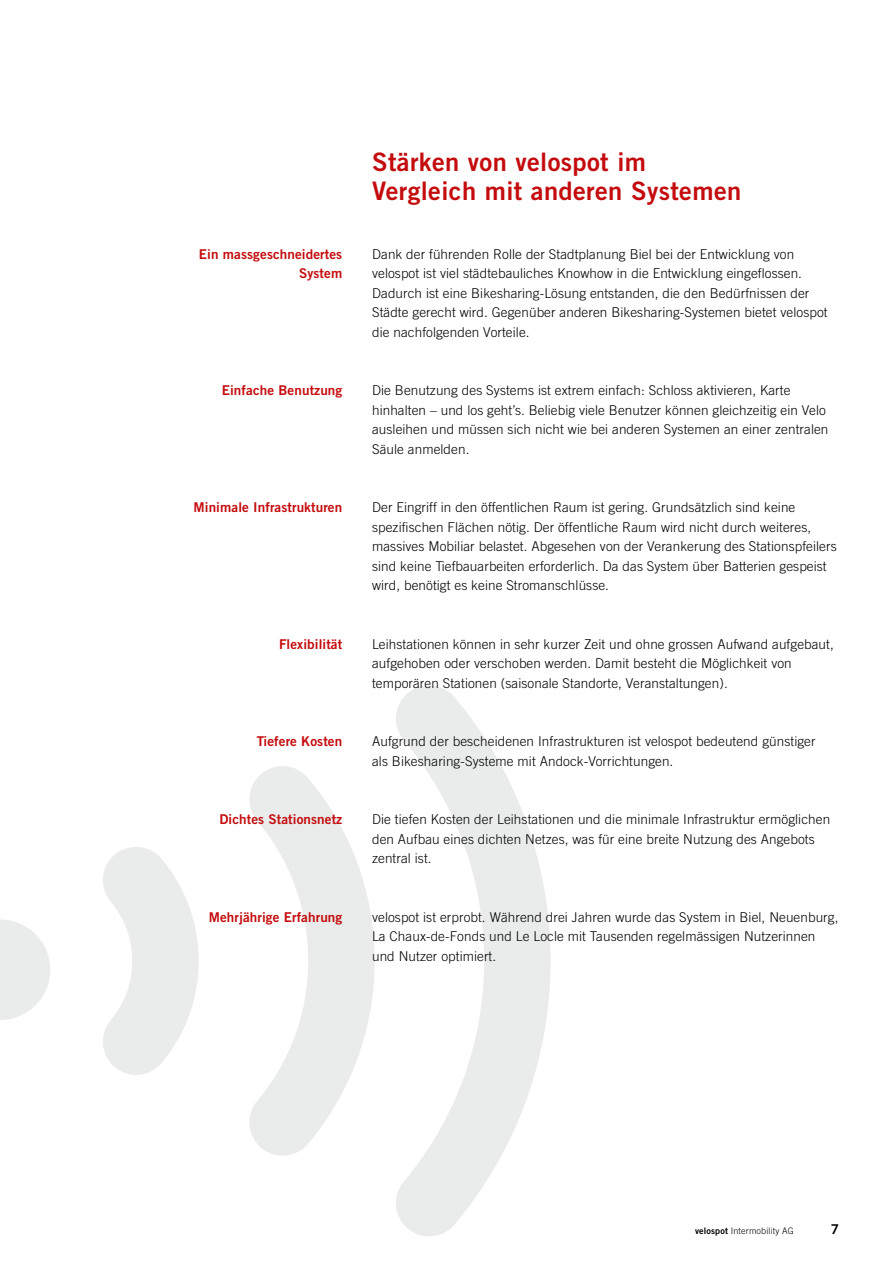
<style>
.page{position:relative;width:893px;height:1263px;background:#fff}
.page>*{position:absolute;margin:0;border:0;box-sizing:border-box;transform-origin:0 0}
.t1{font:25.5px/29.2px "Trade Gothic Bold Two";letter-spacing:.015em;color:#c40c0e}
.t2{font:300 13.5px/19.5px "Trade Gothic";letter-spacing:.005em;color:#000}
.t3{font:13.5px/19.5px "Trade Gothic Bold Two";letter-spacing:.005em;color:#c40c0e;text-align:right}
.t4{font:13.5px "Trade Gothic Bold Two";color:#000}
.t5{font:300 9px "Trade Gothic";letter-spacing:.015em;color:#000}
.s1{font-family:"Trade Gothic Bold Two";font-weight:400}
</style>
<div class="page">
<svg style="left:396px;top:685px;width:155px;height:551px"></svg>
<svg style="left:249px;top:766px;width:126px;height:389px;fill:#eaebeb"></svg>
<svg style="left:103px;top:847px;width:96px;height:228px"></svg>
<svg style="left:0;top:919px;width:50px;height:101px"></svg>
<h1 class="t1" style="left:372px;top:147px;width:371px">Stärken von velospot im<br>Vergleich mit anderen Systemen</h1>
<p class="t3" style="left:199px;top:244px;width:145px">Ein massgeschneidertes<br>System</p>
<p class="t2" style="left:372px;top:244px;width:457px">Dank der führenden Rolle der Stadtplanung Biel bei der Entwicklung von velospot ist viel städtebauliches Knowhow in die Entwicklung eingeflossen.<br>Dadurch ist eine Bikesharing-Lösung entstanden, die den Bedürfnissen der Städte gerecht wird. Gegenüber anderen Bikesharing-Systemen bietet velospot die nachfolgenden Vorteile.</p>
<p class="t3" style="left:222px;top:380px;width:122px">Einfache Benutzung</p>
<p class="t2" style="left:372px;top:381px;width:458px">Die Benutzung des Systems ist extrem einfach: Schloss aktivieren, Karte hinhalten – und los geht’s. Beliebig viele Benutzer können gleichzeitig ein Velo ausleihen und müssen sich nicht wie bei anderen Systemen an einer zentralen Säule anmelden.</p>
<p class="t3" style="left:193px;top:497px;width:150px">Minimale Infrastrukturen</p>
<p class="t2" style="left:372px;top:497px;width:466px">Der Eingriff in den öffentlichen Raum ist gering. Grundsätzlich sind keine spezifischen Flächen nötig. Der öffentliche Raum wird nicht durch weiteres, massives Mobiliar belastet. Abgesehen von der Verankerung des Stationspfeilers sind keine Tiefbauarbeiten erforderlich. Da das System über Batterien gespeist wird, benötigt es keine Stromanschlüsse.</p>
<p class="t3" style="left:279px;top:634px;width:65px">Flexibilität</p>
<p class="t2" style="left:372px;top:634px;width:463px">Leihstationen können in sehr kurzer Zeit und ohne grossen Aufwand aufgebaut, aufgehoben oder verschoben werden. Damit besteht die Möglichkeit von temporären Stationen (saisonale Standorte, Veranstaltungen).</p>
<p class="t3" style="left:257px;top:731px;width:87px">Tiefere Kosten</p>
<p class="t2" style="left:372px;top:731px;width:445px">Aufgrund der bescheidenen Infrastrukturen ist velospot bedeutend günstiger als Bikesharing-Systeme mit Andock-Vorrichtungen.</p>
<p class="t3" style="left:219px;top:809px;width:124px">Dichtes Stationsnetz</p>
<p class="t2" style="left:372px;top:809px;width:460px">Die tiefen Kosten der Leihstationen und die minimale Infrastruktur ermöglichen den Aufbau eines dichten Netzes, was für eine breite Nutzung des Angebots zentral ist.</p>
<p class="t3" style="left:209px;top:907px;width:135px">Mehrjährige Erfahrung</p>
<p class="t2" style="left:372px;top:907px;width:468px">velospot ist erprobt. Während drei Jahren wurde das System in Biel, Neuenburg,<br>La Chaux-de-Fonds und Le Locle mit Tausenden regelmässigen Nutzerinnen und Nutzer optimiert.</p>
<p class="t5" style="left:695px;top:1225px;width:100px"><span class="s1">velospot</span> Intermobility AG</p>
<p class="t4" style="left:831px;top:1221px;width:10px">7</p>
</div>
